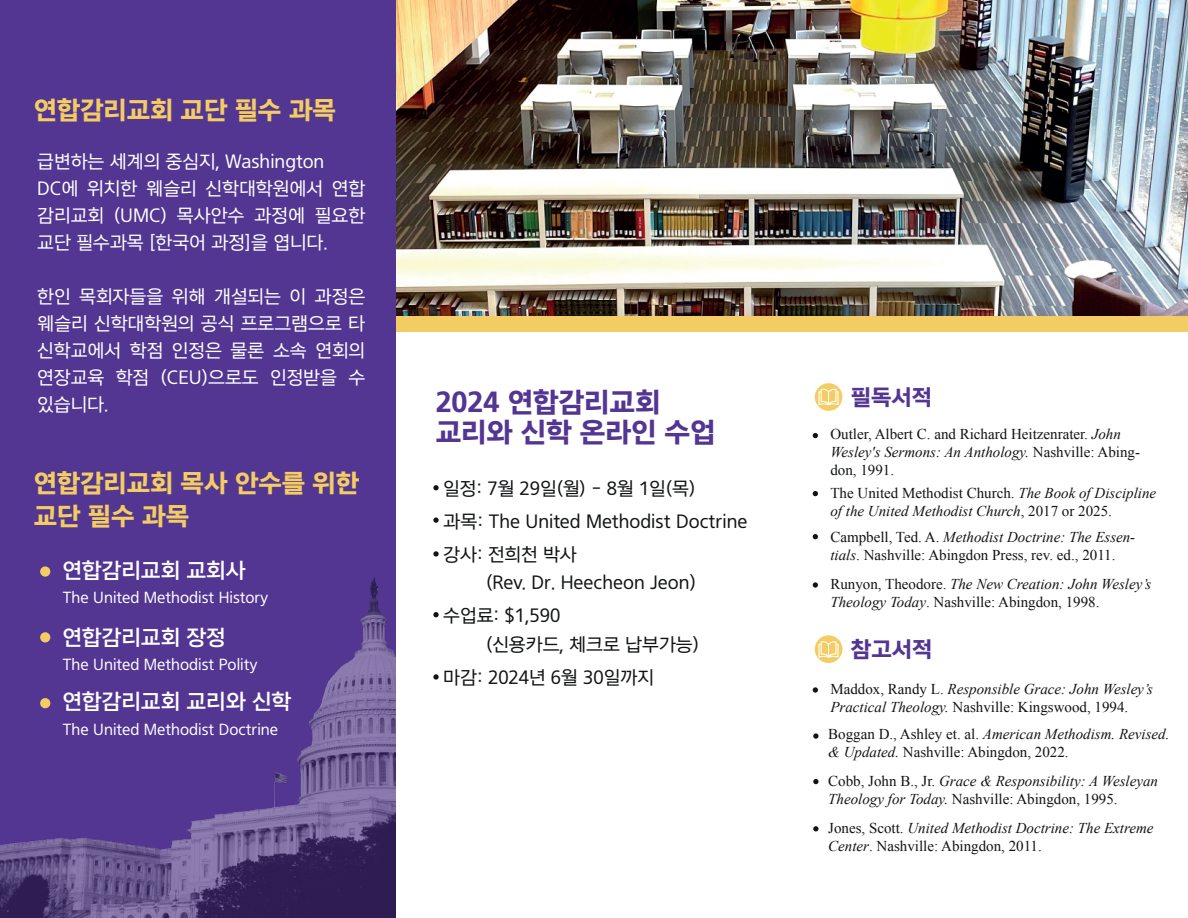
<style>
.page{position:relative;width:1188px;height:918px;background:#fff}
.page>*{position:absolute;margin:0;border:0;box-sizing:border-box;transform-origin:0 0}
.t1{font:27px/30px "Wefont Gothic 180 OTF";color:#533592}
.t2{font:24.6px/33px "Wefont Gothic 180 OTF";color:#f3cd63}
.t3{font:21.6px "Wefont Gothic 180 OTF";color:#533592}
.t4{font:21px "Wefont Gothic 160 OTF";color:#fff}
.t5{font:18px/27px "Wefont Gothic 140 OTF";color:#fff}
.t6{font:18px/33px "Wefont Gothic 140 OTF";color:#111314}
.t7{font:15px/18px "Times New Roman";color:#111314}
.t8{font:italic 15px/18px "Times New Roman";color:#111314}
.t9{font:15px "Wefont Gothic 140 OTF";color:#fff}
.s1{font-style:italic}
.s2{font-style:normal}
</style>
<div class="page">
<div style="left:392px;top:48px;width:796px;height:283px;background:#f3cd63"></div>
<div style="left:0;top:0;width:396px;height:918px;background:#533592"></div>
<img style="left:396px;top:0;width:792px;height:315px">
<svg style="left:433px;top:485px;width:6px;height:5px"></svg>
<svg style="left:813px;top:433px;width:5px;height:5px"></svg>
<svg style="left:813px;top:491px;width:5px;height:5px"></svg>
<svg style="left:813px;top:534px;width:5px;height:5px"></svg>
<svg style="left:813px;top:687px;width:5px;height:6px"></svg>
<svg style="left:813px;top:582px;width:5px;height:6px"></svg>
<svg style="left:813px;top:733px;width:6px;height:6px"></svg>
<svg style="left:813px;top:779px;width:6px;height:5px"></svg>
<svg style="left:813px;top:826px;width:6px;height:5px"></svg>
<svg style="left:433px;top:517px;width:6px;height:6px"></svg>
<svg style="left:433px;top:551px;width:6px;height:6px"></svg>
<svg style="left:433px;top:612px;width:6px;height:5px"></svg>
<svg style="left:433px;top:674px;width:6px;height:6px"></svg>
<div style="left:815px;top:383px;width:27px;height:28px;background:#f3cd63;border-radius:50%"></div>
<div style="left:815px;top:635px;width:27px;height:28px;background:#f3cd63;border-radius:50%"></div>
<img style="left:0;top:566px;width:396px;height:352px">
<svg style="left:818px;top:389px;width:21px;height:16px"></svg>
<svg style="left:818px;top:641px;width:21px;height:17px"></svg>
<h2 class="t2" style="left:34px;top:93px;width:304px">연합감리교회 교단 필수 과목</h2>
<p class="t5" style="left:37px;top:147px;width:329px">급변하는 세계의 중심지, Washington<br>DC에 위치한 웨슬리 신학대학원에서 연합 감리교회 (UMC) 목사안수 과정에 필요한 교단 필수과목 [한국어 과정]을 엽니다.</p>
<p class="t5" style="left:37px;top:282px;width:329px;text-align:justify">한인 목회자들을 위해 개설되는 이 과정은 웨슬리 신학대학원의 공식 프로그램으로 타 신학교에서 학점 인정은 물론 소속 연회의 연장교육 학점 (CEU)으로도 인정받을 수 있습니다.</p>
<h2 class="t2" style="left:34px;top:466px;width:327px">연합감리교회 목사 안수를 위한 교단 필수 과목</h2>
<h3 class="t4" style="left:62px;top:557px;width:185px">연합감리교회 교회사</h3>
<p class="t9" style="left:62px;top:588px;width:208px">The United Methodist History</p>
<h3 class="t4" style="left:62px;top:624px;width:165px">연합감리교회 장정</h3>
<p class="t9" style="left:62px;top:655px;width:197px">The United Methodist Polity</p>
<h3 class="t4" style="left:62px;top:688px;width:231px">연합감리교회 교리와 신학</h3>
<p class="t9" style="left:62px;top:720px;width:217px">The United Methodist Doctrine</p>
<h1 class="t1" style="left:436px;top:386px;width:281px">2024 연합감리교회 교리와 신학 온라인 수업</h1>
<h3 class="t3" style="left:851px;top:384px;width:82px">필독서적</h3>
<p class="t7" style="left:830px;top:425px;width:311px">Outler, Albert C. and Richard Heitzenrater. <span class="s1">John<br>Wesley's Sermons: An Anthology.</span> Nashville: Abing&shy;don, 1991.</p>
<p class="t8" style="left:830px;top:484px;width:327px"><span class="s2">The United Methodist Church.</span> The Book of Discipline of the United Methodist Church<span class="s2">, 2017 or 2025.</span></p>
<p class="t7" style="left:830px;top:528px;width:306px">Campbell, Ted. A. <span class="s1">Methodist Doctrine: The Essen&shy;tials</span>. Nashville: Abingdon Press, rev. ed., 2011.</p>
<p class="t6" style="left:443px;top:471px;width:306px">일정: 7월 29일(월) - 8월 1일(목)<br>과목: The United Methodist Doctrine 강사: 전희천 박사</p>
<p class="t6" style="left:443px;top:566px;width:254px;text-indent:43px">(Rev. Dr. Heecheon Jeon) 수업료: $1,590</p>
<p class="t6" style="left:443px;top:627px;width:257px;text-indent:43px">(신용카드, 체크로 납부가능) 마감: 2024년 6월 30일까지</p>
<p class="t7" style="left:830px;top:575px;width:322px">Runyon, Theodore. <span class="s1">The New Creation: John Wesley’s<br>Theology Today</span>. Nashville: Abingdon, 1998.</p>
<h3 class="t3" style="left:851px;top:636px;width:83px">참고서적</h3>
<p class="t8" style="left:830px;top:680px;width:324px"><span class="s2">Maddox, Randy L.</span> Responsible Grace: John Wesley’s<br>Practical Theology. <span class="s2">Nashville: Kingswood, 1994.</span></p>
<p class="t7" style="left:828px;top:724px;width:343px">Boggan D., Ashley et. al. <span class="s1">American Methodism. Revised. &amp; Updated.</span> Nashville: Abingdon, 2022.</p>
<p class="t8" style="left:828px;top:772px;width:331px"><span class="s2">Cobb, John B., Jr.</span> Grace &amp; Responsibility: A Wesleyan<br>Theology for Today. <span class="s2">Nashville: Abingdon, 1995.</span></p>
<p class="t8" style="left:828px;top:819px;width:327px"><span class="s2">Jones, Scott.</span> United Methodist Doctrine: The Extreme<br>Center<span class="s2">. Nashville: Abingdon, 2011.</span></p>
</div>
